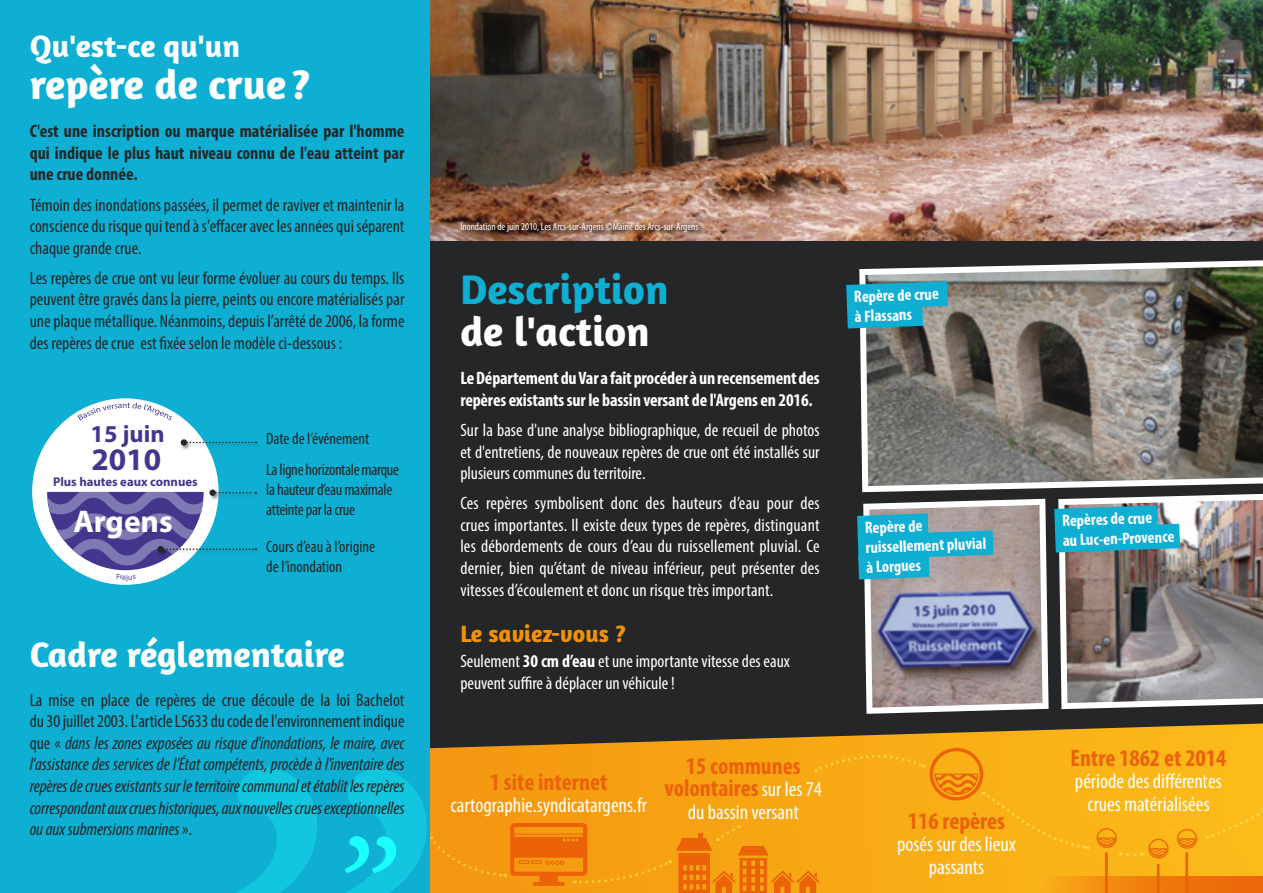
<style>
.page{position:relative;width:1263px;height:893px;background:#fff}
.page>*{position:absolute;margin:0;border:0;box-sizing:border-box;transform-origin:0 0}
.t1{font:700 42px "Amaranth";color:#fff}
.t2{font:700 42px "Amaranth";color:#0eafd3}
.t3{font:700 36px "Amaranth";color:#fff}
.t4{font:700 31.5px "Amaranth";color:#fff}
.t5{font:700 31.5px "Myriad Pro";color:#fff}
.t6{font:700 31.5px "Myriad Pro";color:#44368c}
.t7{font:700 24.3px "Myriad Pro";color:#44368c}
.t8{font:700 condensed 24px/22.5px "Myriad Pro";color:#eb6209;text-align:center}
.t9{font:700 24px "Amaranth";color:#f39200}
.t10{font:condensed 21px/22.5px "Myriad Pro";color:#fff;text-align:center}
.t11{font:condensed 18px/21.6px "Myriad Pro";color:#fff;text-align:justify}
.t12{font:italic condensed 18px/21.6px "Myriad Pro";letter-spacing:-.005em;color:#242627;text-align:justify}
.t13{font:condensed 18px/21.6px "Myriad Pro";color:#242627;text-align:justify}
.t14{font:700 condensed 18px/21.6px "Myriad Pro";color:#242627;text-align:justify}
.t15{font:700 condensed 18px/21.6px "Myriad Pro";letter-spacing:-.01em;color:#fff}
.t16{font:700 condensed 16.5px/19.8px "Myriad Pro";color:#fff}
.t17{font:condensed 16.5px/19.8px "Myriad Pro";letter-spacing:-.02em;color:#242627}
.t18{font:condensed 16.5px/19.8px "Myriad Pro";color:#242627}
.t19{font:700 12.75px "Myriad Pro";color:#44368c}
.t20{font:condensed 10.5px "Myriad Pro";color:#fff}
.t21{font:7.8px "Myriad Pro";color:#44368c}
.s1{font-style:normal}
.s2{font-weight:700}
.s3{font-weight:400;font-size:21px;color:#fff}
</style>
<div class="page">
<img style="left:429px;top:0;width:834px;height:241px">
<div style="left:422px;top:241px;width:841px;height:652px;background:#242627"></div>
<svg style="left:429px;top:723px;width:834px;height:170px"></svg>
<div style="left:0;top:0;width:429px;height:893px;background:#0eafd3"></div>
<div style="left:461px;top:222px;width:243px;height:17px;background:#000;opacity:.75"></div>
<svg style="left:856px;top:260px;width:407px;height:233px;background:#76736d"></svg>
<img style="left:1055px;top:490px;width:208px;height:217px">
<svg style="left:846px;top:281px;width:102px;height:47px;background:#24a6c2"></svg>
<div style="left:32px;top:398px;width:187px;height:187px;background:#fff;border-radius:50%"></div>
<svg style="left:77px;top:403px;width:95px;height:18px"></svg>
<div style="left:209px;top:489px;width:51px;height:12px;background:#000;opacity:.42"></div>
<svg style="left:209px;top:489px;width:7px;height:7px"></svg>
<div style="left:157px;top:545px;width:103px;height:12px;background:#000;opacity:.42"></div>
<div style="left:180px;top:439px;width:80px;height:12px;background:#000;opacity:.42"></div>
<svg style="left:187px;top:442px;width:69px;height:1px"></svg>
<div style="left:181px;top:439px;width:6px;height:7px;background:#242627;border-radius:50%"></div>
<svg style="left:1148px;top:839px;width:20px;height:19px"></svg>
<svg style="left:1177px;top:829px;width:20px;height:20px"></svg>
<svg style="left:930px;top:748px;width:158px;height:103px;background:#f8ac15"></svg>
<div style="left:1207px;top:745px;width:56px;height:94px;background:#fbbb19"></div>
<div style="left:1030px;top:877px;width:233px;height:16px;background:linear-gradient(to right,#f8ac15,#e95b08)"></div>
<hr style="left:1105px;top:853px;width:3px;height:40px;background:#eb6209">
<hr style="left:1157px;top:865px;width:2px;height:28px;background:#eb6209">
<hr style="left:1185px;top:853px;width:3px;height:40px;background:#eb6209">
<svg style="left:1096px;top:828px;width:46px;height:29px"></svg>
<svg style="left:236px;top:747px;width:688px;height:146px"></svg>
<svg style="left:857px;top:496px;width:323px;height:218px;background:#7f929e"></svg>
<svg style="left:47px;top:492px;width:209px;height:88px"></svg>
<h3 class="t4" style="left:30px;top:26px;width:212px">Qu'est-ce qu'un</h3>
<h1 class="t1" style="left:30px;top:58px;width:282px">repère de crue ?</h1>
<p class="t14" style="left:30px;top:120px;width:376px">C'est une inscription ou marque matérialisée par l'homme qui indique le plus haut niveau connu de l'eau atteint par une crue donnée.</p>
<p class="t13" style="left:30px;top:194px;width:376px">Témoin des inondations passées, il permet de raviver et maintenir la conscience du risque qui tend à s'effacer avec les années qui séparent chaque grande crue.</p>
<p class="t13" style="left:30px;top:267px;width:376px">Les repères de crue ont vu leur forme évoluer au cours du temps. Ils peuvent être gravés dans la pierre, peints ou encore matérialisés par une plaque métallique. Néanmoins, depuis l’arrêté de 2006, la forme des repères de crue est fixée selon le modèle ci-dessous :</p>
<h3 class="t7" style="left:91px;top:418px;width:76px">15 juin</h3>
<p class="t18" style="left:266px;top:429px;width:105px">Date de l’événement</p>
<h3 class="t6" style="left:91px;top:439px;width:71px">2010</h3>
<p class="t19" style="left:53px;top:474px;width:146px">Plus hautes eaux connues</p>
<h3 class="t5" style="left:73px;top:501px;width:101px">Argens</h3>
<p class="t21" style="left:126px;top:572px;width:3px">j</p>
<p class="t17" style="left:266px;top:460px;width:134px">La ligne horizontale marque la hauteur d’eau maximale atteinte par la crue</p>
<p class="t18" style="left:266px;top:536px;width:110px">Cours d’eau à l’origine de l’inondation</p>
<h2 class="t3" style="left:30px;top:632px;width:317px">Cadre réglementaire</h2>
<p class="t12" style="left:30px;top:689px;width:376px"><span class="s1">La mise en place de repères de crue découle de la loi Bachelot du 30 juillet 2003. L'article L5633 du code de l'environnement indique que «</span> dans les zones exposées au risque d'inondations, le maire, avec l'assistance des services de l’État compétents, procède à l'inventaire des repères de crues existants sur le territoire communal et établit les repères correspondant aux crues historiques, aux nouvelles crues exceptionnelles ou aux submersions marines <span class="s1">».</span></p>
<p class="t20" style="left:460px;top:220px;width:240px">Inondation de juin 2010, Les Arcs-sur-Argens ©Mairie des Arcs-sur-Argens</p>
<h1 class="t2" style="left:460px;top:263px;width:210px">Description</h1>
<h1 class="t1" style="left:460px;top:305px;width:191px">de l'action</h1>
<p class="t15" style="left:460px;top:367px;width:361px">Le Département du Var a fait procéder à un recensement des repères existants sur le bassin versant de l'Argens en 2016.</p>
<p class="t11" style="left:460px;top:419px;width:361px">Sur la base d'une analyse bibliographique, de recueil de photos et d'entretiens, de nouveaux repères de crue ont été installés sur plusieurs communes du territoire.</p>
<p class="t11" style="left:460px;top:492px;width:361px">Ces repères symbolisent donc des hauteurs d’eau pour des crues importantes. Il existe deux types de repères, distinguant les débordements de cours d’eau du ruissellement pluvial. Ce dernier, bien qu’étant de niveau inférieur, peut présenter des vitesses d’écoulement et donc un risque très important.</p>
<h3 class="t9" style="left:460px;top:618px;width:167px">Le saviez-vous ?</h3>
<p class="t11" style="left:460px;top:650px;width:331px">Seulement <span class="s2">30 cm d’eau</span> et une importante vitesse des eaux peuvent suffire à déplacer un véhicule !</p>
<h3 class="t8" style="left:490px;top:770px;width:119px">1 site internet</h3>
<p class="t10" style="left:450px;top:794px;width:198px">cartographie.syndicatargens.fr</p>
<h3 class="t8" style="left:665px;top:754px;width:159px">15 communes volontaires <span class="s3">sur les 74</span></h3>
<p class="t10" style="left:688px;top:800px;width:113px">du bassin versant</p>
<p class="t16" style="left:854px;top:286px;width:86px;rotate:-2deg">Repère de crue à Flassans</p>
<p class="t16" style="left:864px;top:517px;width:122px;rotate:-2deg">Repère de ruissellement pluvial à Lorgues</p>
<h3 class="t8" style="left:908px;top:809px;width:99px">116 repères</h3>
<p class="t10" style="left:897px;top:833px;width:120px">posés sur des lieux passants</p>
<p class="t16" style="left:1062px;top:510px;width:113px;rotate:-2deg">Repères de crue<br>au Luc-en-Provence</p>
<h3 class="t8" style="left:1070px;top:746px;width:157px">Entre 1862 et 2014</h3>
<p class="t10" style="left:1075px;top:770px;width:148px">période des différentes crues matérialisées</p>
</div>
